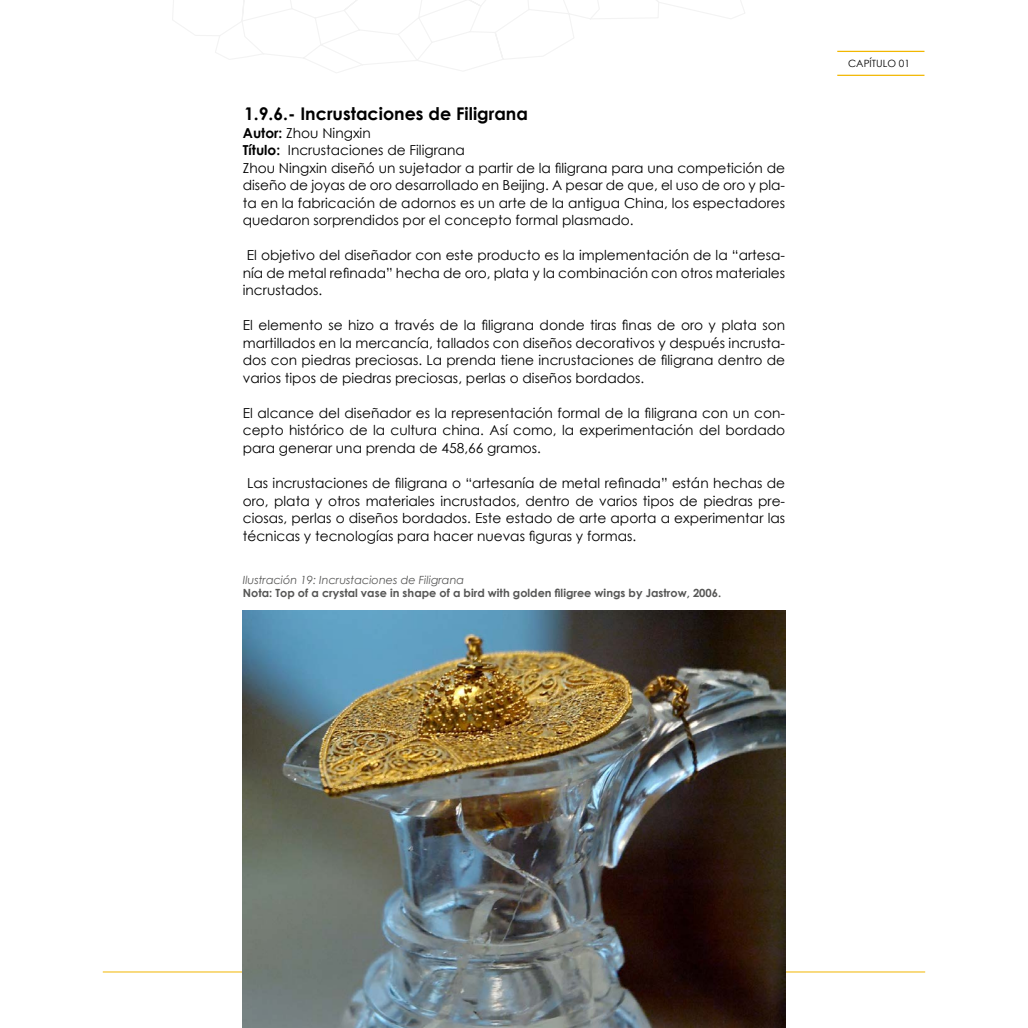
<style>
.page{position:relative;width:1028px;height:1028px;background:#fff}
.page>*{position:absolute;margin:0;border:0;box-sizing:border-box;transform-origin:0 0}
.t1{font:700 17.5px "Century Gothic";color:#000}
.t2{font:13.75px/17.5px "Century Gothic";color:#000;text-align:justify}
.t3{font:700 11.25px "Century Gothic";color:#575756}
.t4{font:italic 11.25px "Century Gothic";color:#575756}
.t5{font:10px "Century Gothic";color:#000}
.s1{font-weight:700}
</style>
<div class="page">
<hr style="left:837px;top:51px;width:87px;height:1px;background:#f2b700">
<hr style="left:837px;top:75px;width:87px;height:1px;background:#f2b700">
<hr style="left:103px;top:971px;width:378px;height:1px;background:#f2b700">
<hr style="left:547px;top:971px;width:378px;height:1px;background:#f2b700">
<svg style="left:172px;top:0;width:573px;height:73px"></svg>
<img style="left:243px;top:610px;width:542px;height:418px">
<p class="t1" style="left:244px;top:101px;width:285px">1.9.6.- Incrustaciones de Filigrana</p>
<p class="t2" style="left:243px;top:124px;width:544px;text-align:left"><span class="s1">Autor:</span> Zhou Ningxin<br><span class="s1">Título:</span> Incrustaciones de Filigrana<br>Zhou Ningxin diseñó un sujetador a partir de la filigrana para una competición de diseño de joyas de oro desarrollado en Beijing. A pesar de que, el uso de oro y pla&shy;ta en la fabricación de adornos es un arte de la antigua China, los espectadores quedaron sorprendidos por el concepto formal plasmado.</p>
<p class="t2" style="left:243px;top:246px;width:544px">El objetivo del diseñador con este producto es la implementación de la “artesa&shy;nía de metal refinada” hecha de oro, plata y la combinación con otros materiales incrustados.</p>
<p class="t2" style="left:243px;top:316px;width:544px">El elemento se hizo a través de la filigrana donde tiras finas de oro y plata son martillados en la mercancía, tallados con diseños decorativos y después incrusta&shy;dos con piedras preciosas. La prenda tiene incrustaciones de filigrana dentro de varios tipos de piedras preciosas, perlas o diseños bordados.</p>
<p class="t2" style="left:243px;top:404px;width:544px">El alcance del diseñador es la representación formal de la filigrana con un con&shy;cepto histórico de la cultura china. Así como, la experimentación del bordado para generar una prenda de 458,66 gramos.</p>
<p class="t2" style="left:243px;top:474px;width:544px;text-indent:4px">Las incrustaciones de filigrana o “artesanía de metal refinada” están hechas de oro, plata y otros materiales incrustados, dentro de varios tipos de piedras pre&shy;ciosas, perlas o diseños bordados. Este estado de arte aporta a experimentar las técnicas y tecnologías para hacer nuevas figuras y formas.</p>
<p class="t4" style="left:243px;top:573px;width:223px">Ilustración 19: Incrustaciones de Filigrana</p>
<p class="t3" style="left:243px;top:585px;width:480px">Nota: Top of a crystal vase in shape of a bird with golden filigree wings by Jastrow, 2006.</p>
<p class="t5" style="left:848px;top:57px;width:63px">CAPÍTULO 01</p>
</div>
